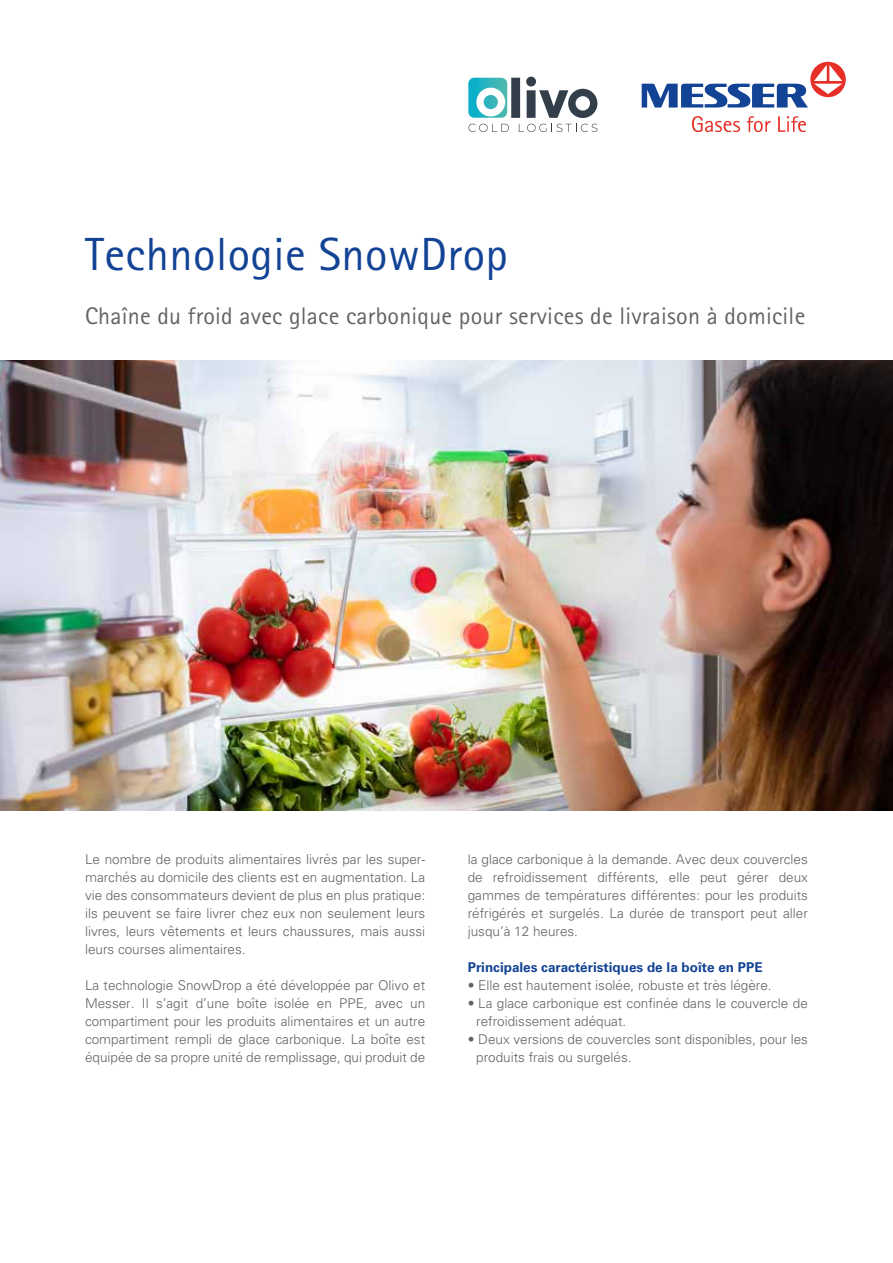
<style>
.page{position:relative;width:893px;height:1263px;background:#fff}
.page>*{position:absolute;margin:0;border:0;box-sizing:border-box;transform-origin:0 0}
.t1{font:46.5px "Rotis Sans Serif";letter-spacing:.01em;color:#134395}
.t2{font:24px "Rotis Sans Serif";letter-spacing:.01em;color:#646363}
.t3{font:300 13.5px/18px "Univers LTCE";color:#646363;text-align:justify}
.t4{font:700 13.5px "Univers LTCE";color:#134395}
</style>
<div class="page">
<img style="left:0;top:360px;width:893px;height:450px">
<svg style="left:692px;top:116px;width:114px;height:16px"></svg>
<svg style="left:642px;top:84px;width:166px;height:24px"></svg>
<div style="left:810px;top:62px;width:36px;height:35px;background:#e63027;border-radius:50%"></div>
<svg style="left:814px;top:65px;width:28px;height:29px"></svg>
<div style="left:511px;top:78px;width:9px;height:40px;background:#323e49"></div>
<svg style="left:468px;top:124px;width:41px;height:8px"></svg>
<svg style="left:519px;top:124px;width:78px;height:8px"></svg>
<svg style="left:526px;top:77px;width:71px;height:41px"></svg>
<svg style="left:468px;top:78px;width:39px;height:40px"></svg>
<h1 class="t1" style="left:85px;top:227px;width:424px">Technologie SnowDrop</h1>
<h2 class="t2" style="left:85px;top:302px;width:722px">Chaîne du froid avec glace carbonique pour services de livraison à domicile</h2>
<p class="t3" style="left:85px;top:850px;width:342px">Le nombre de produits alimentaires livrés par les super&shy;marchés au domicile des clients est en augmentation. La vie des consommateurs devient de plus en plus pratique: ils peuvent se faire livrer chez eux non seulement leurs livres, leurs vêtements et leurs chaussures, mais aussi leurs courses alimentaires.</p>
<p class="t3" style="left:85px;top:976px;width:342px">La technologie SnowDrop a été développée par Olivo et Messer. Il s’agit d’une boîte isolée en PPE, avec un compartiment pour les produits alimentaires et un autre compartiment rempli de glace carbonique. La boîte est équipée de sa propre unité de remplissage, qui produit de</p>
<p class="t3" style="left:468px;top:850px;width:342px">la glace carbonique à la demande. Avec deux couvercles de refroidissement différents, elle peut gérer deux gammes de températures différentes: pour les produits réfrigérés et surgelés. La durée de transport peut aller jusqu’à 12 heures.</p>
<p class="t4" style="left:468px;top:959px;width:296px">Principales caractéristiques de la boîte en PPE</p>
<p class="t3" style="left:468px;top:976px;width:305px">• Elle est hautement isolée, robuste et très légère.</p>
<p class="t3" style="left:476px;top:994px;width:333px;text-indent:-9px">• La glace carbonique est confinée dans le couvercle de refroidissement adéquat.</p>
<p class="t3" style="left:476px;top:1030px;width:333px;text-indent:-9px">• Deux versions de couvercles sont disponibles, pour les produits frais ou surgelés.</p>
</div>
